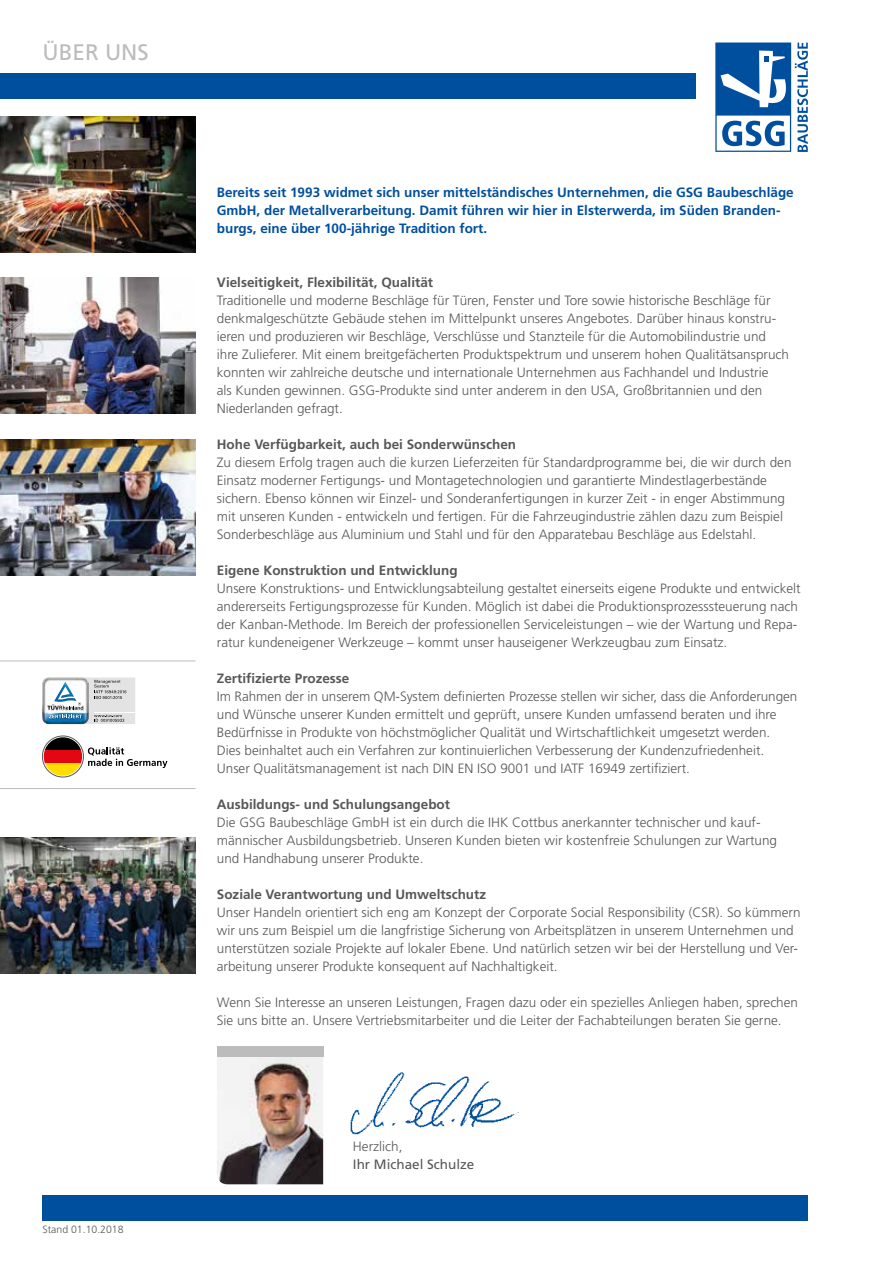
<style>
.page{position:relative;width:893px;height:1263px;background:#fff}
.page>*{position:absolute;margin:0;border:0;box-sizing:border-box;transform-origin:0 0}
.t1{font:22.5px "Frutiger";color:#bcbcbc}
.t2{font:300 13.5px/18px "Frutiger";color:#575756}
.t3{font:700 13.5px "Frutiger";color:#575756}
.t4{font:700 13.5px/18px "Frutiger";color:#004f9f}
.t5{font:13.5px "Frutiger";color:#575756}
.t6{font:300 10.5px "Frutiger";color:#575756}
</style>
<div class="page">
<svg style="left:715px;top:43px;width:93px;height:109px"></svg>
<div style="left:43px;top:1195px;width:765px;height:25px;background:#004f9f"></div>
<div style="left:0;top:74px;width:695px;height:25px;background:#004f9f"></div>
<img style="left:350px;top:1072px;width:169px;height:63px">
<img style="left:217px;top:1057px;width:106px;height:127px">
<div style="left:217px;top:1046px;width:106px;height:11px;background:#bcbcbc"></div>
<svg style="left:42px;top:677px;width:93px;height:48px"></svg>
<svg style="left:88px;top:747px;width:79px;height:21px"></svg>
<svg style="left:44px;top:737px;width:38px;height:13px"></svg>
<div style="left:44px;top:750px;width:38px;height:13px;background:#e30613"></div>
<svg style="left:44px;top:763px;width:38px;height:13px"></svg>
<div style="left:42px;top:736px;width:42px;height:41px;border:1px solid #575756;border-radius:50%"></div>
<img style="left:0;top:116px;width:195px;height:136px">
<img style="left:0;top:278px;width:195px;height:136px">
<img style="left:0;top:439px;width:195px;height:136px">
<hr style="left:0;top:660px;width:195px;height:1px;background:#bcbcbc">
<hr style="left:0;top:788px;width:195px;height:1px;background:#bcbcbc">
<img style="left:0;top:837px;width:195px;height:136px">
<h1 class="t1" style="left:43px;top:39px;width:108px">ÜBER UNS</h1>
<p class="t6" style="left:43px;top:1223px;width:83px">Stand 01.10.2018</p>
<p class="t4" style="left:217px;top:183px;width:578px">Bereits seit 1993 widmet sich unser mittelständisches Unternehmen, die GSG Baubeschläge<br>GmbH, der Metallverarbeitung. Damit führen wir hier in Elsterwerda, im Süden Branden&shy;burgs, eine über 100-jährige Tradition fort.</p>
<p class="t3" style="left:217px;top:275px;width:218px">Vielseitigkeit, Flexibilität, Qualität</p>
<p class="t2" style="left:217px;top:292px;width:574px">Traditionelle und moderne Beschläge für Türen, Fenster und Tore sowie historische Beschläge für denkmalgeschützte Gebäude stehen im Mittelpunkt unseres Angebotes. Darüber hinaus konstru&shy;ieren und produzieren wir Beschläge, Verschlüsse und Stanzteile für die Automobilindustrie und ihre Zulieferer. Mit einem breitgefächerten Produktspektrum und unserem hohen Qualitätsanspruch konnten wir zahlreiche deutsche und internationale Unternehmen aus Fachhandel und Industrie<br>als Kunden gewinnen. GSG-Produkte sind unter anderem in den USA, Großbritannien und den Niederlanden gefragt.</p>
<p class="t3" style="left:217px;top:437px;width:301px">Hohe Verfügbarkeit, auch bei Sonderwünschen</p>
<p class="t2" style="left:217px;top:454px;width:576px">Zu diesem Erfolg tragen auch die kurzen Lieferzeiten für Standardprogramme bei, die wir durch den Einsatz moderner Fertigungs- und Montagetechnologien und garantierte Mindestlagerbestände sichern. Ebenso können wir Einzel- und Sonderanfertigungen in kurzer Zeit - in enger Abstimmung mit unseren Kunden - entwickeln und fertigen. Für die Fahrzeugindustrie zählen dazu zum Beispiel Sonderbeschläge aus Aluminium und Stahl und für den Apparatebau Beschläge aus Edelstahl.</p>
<p class="t3" style="left:217px;top:563px;width:242px">Eigene Konstruktion und Entwicklung</p>
<p class="t2" style="left:217px;top:580px;width:585px">Unsere Konstruktions- und Entwicklungsabteilung gestaltet einerseits eigene Produkte und entwickelt andererseits Fertigungsprozesse für Kunden. Möglich ist dabei die Produktionsprozesssteuerung nach der Kanban-Methode. Im Bereich der professionellen Serviceleistungen – wie der Wartung und Repa&shy;ratur kundeneigener Werkzeuge – kommt unser hauseigener Werkzeugbau zum Einsatz.</p>
<p class="t3" style="left:217px;top:671px;width:134px">Zertifizierte Prozesse</p>
<p class="t2" style="left:217px;top:688px;width:582px">Im Rahmen der in unserem QM-System definierten Prozesse stellen wir sicher, dass die Anforderungen und Wünsche unserer Kunden ermittelt und geprüft, unsere Kunden umfassend beraten und ihre Bedürfnisse in Produkte von höchstmöglicher Qualität und Wirtschaftlichkeit umgesetzt werden.<br>Dies beinhaltet auch ein Verfahren zur kontinuierlichen Verbesserung der Kundenzufriedenheit.<br>Unser Qualitätsmanagement ist nach DIN EN ISO 9001 und IATF 16949 zertifiziert.</p>
<p class="t3" style="left:217px;top:797px;width:235px">Ausbildungs- und Schulungsangebot</p>
<p class="t2" style="left:217px;top:814px;width:562px">Die GSG Baubeschläge GmbH ist ein durch die IHK Cottbus anerkannter technischer und kauf&shy;männischer Ausbildungsbetrieb. Unseren Kunden bieten wir kostenfreie Schulungen zur Wartung und Handhabung unserer Produkte.</p>
<p class="t3" style="left:217px;top:887px;width:271px">Soziale Verantwortung und Umweltschutz</p>
<p class="t2" style="left:217px;top:904px;width:585px">Unser Handeln orientiert sich eng am Konzept der Corporate Social Responsibility (CSR). So kümmern wir uns zum Beispiel um die langfristige Sicherung von Arbeitsplätzen in unserem Unternehmen und unterstützen soziale Projekte auf lokaler Ebene. Und natürlich setzen wir bei der Herstellung und Ver&shy;arbeitung unserer Produkte konsequent auf Nachhaltigkeit.</p>
<p class="t2" style="left:217px;top:994px;width:583px">Wenn Sie Interesse an unseren Leistungen, Fragen dazu oder ein spezielles Anliegen haben, sprechen<br>Sie uns bitte an. Unsere Vertriebsmitarbeiter und die Leiter der Fachabteilungen beraten Sie gerne.</p>
<p class="t2" style="left:353px;top:1137px;width:51px">Herzlich,</p>
<p class="t5" style="left:353px;top:1157px;width:123px">Ihr Michael Schulze</p>
</div>
